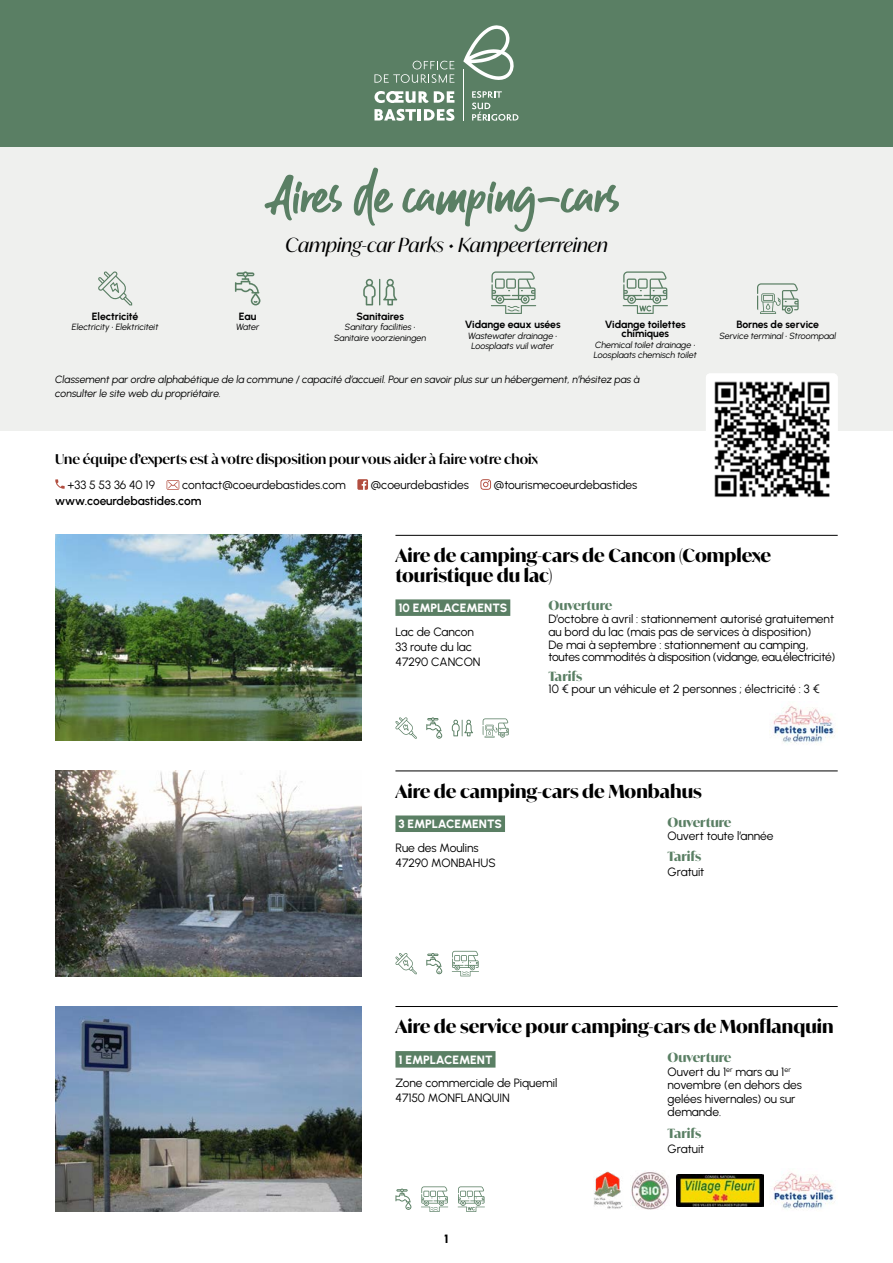
<style>
.page{position:relative;width:893px;height:1263px;background:#fff}
.page>*{position:absolute;margin:0;border:0;box-sizing:border-box;transform-origin:0 0}
.t1{font:52.5px "Guthen Bloots Basic";color:#5a7f64}
.t2{font:italic 19.5px "Ivy Mode";color:#000}
.t3{font:700 18px/19.5px "Ivy Mode";color:#000}
.t4{font:600 13.5px "Ivy Mode";color:#000}
.t5{font:700 12.75px "Ivy Mode";color:#5a7f64}
.t6{font:12px/15px "Urbanist";letter-spacing:-.005em;color:#000}
.t7{font:800 12px "Urbanist";letter-spacing:-.015em;color:#fff}
.t8{font:600 12px "Urbanist";letter-spacing:-.01em;color:#000}
.t9{font:900 12px "Urbanist";color:#000}
.t10{font:italic 10.5px/13.5px "Urbanist";letter-spacing:-.005em;color:#000}
.t11{font:700 10.5px/9px "Urbanist";letter-spacing:-.01em;color:#000;text-align:center}
.t12{font:italic 9px/10.5px "Urbanist";letter-spacing:-.005em;color:#000;text-align:center}
</style>
<div class="page">
<div style="left:0;top:146px;width:893px;height:284px;background:#eff0ee"></div>
<div style="left:0;top:0;width:893px;height:146px;background:#5a7f64"></div>
<img style="left:55px;top:535px;width:306px;height:206px">
<div style="left:395px;top:599px;width:115px;height:17px;background:#5a7f64"></div>
<hr style="left:395px;top:535px;width:443px;height:1px;background:#000">
<svg style="left:452px;top:720px;width:21px;height:16px"></svg>
<svg style="left:395px;top:717px;width:22px;height:22px"></svg>
<svg style="left:426px;top:717px;width:16px;height:22px"></svg>
<svg style="left:483px;top:718px;width:26px;height:20px"></svg>
<img style="left:773px;top:706px;width:62px;height:38px">
<svg style="left:363px;top:279px;width:34px;height:26px"></svg>
<svg style="left:98px;top:271px;width:34px;height:34px"></svg>
<svg style="left:235px;top:271px;width:25px;height:34px"></svg>
<svg style="left:491px;top:271px;width:45px;height:43px"></svg>
<svg style="left:623px;top:271px;width:45px;height:43px"></svg>
<svg style="left:757px;top:283px;width:42px;height:31px"></svg>
<img style="left:706px;top:373px;width:132px;height:124px">
<svg style="left:55px;top:479px;width:10px;height:10px"></svg>
<svg style="left:167px;top:480px;width:12px;height:10px"></svg>
<svg style="left:357px;top:479px;width:11px;height:11px"></svg>
<svg style="left:480px;top:479px;width:11px;height:11px"></svg>
<svg style="left:472px;top:91px;width:46px;height:30px"></svg>
<svg style="left:463px;top:25px;width:51px;height:55px"></svg>
<hr style="left:463px;top:69px;width:1px;height:52px;background:#fff">
<svg style="left:374px;top:61px;width:80px;height:22px"></svg>
<svg style="left:374px;top:109px;width:80px;height:12px"></svg>
<svg style="left:374px;top:91px;width:80px;height:12px"></svg>
<img style="left:55px;top:770px;width:306px;height:206px">
<div style="left:395px;top:815px;width:110px;height:17px;background:#5a7f64"></div>
<hr style="left:395px;top:771px;width:443px;height:1px;background:#000">
<svg style="left:395px;top:953px;width:22px;height:21px"></svg>
<svg style="left:426px;top:953px;width:16px;height:21px"></svg>
<svg style="left:452px;top:951px;width:27px;height:25px"></svg>
<img style="left:55px;top:1006px;width:306px;height:206px">
<div style="left:395px;top:1051px;width:100px;height:16px;background:#5a7f64"></div>
<hr style="left:395px;top:1006px;width:443px;height:1px;background:#000">
<svg style="left:395px;top:1188px;width:16px;height:22px"></svg>
<svg style="left:421px;top:1186px;width:27px;height:26px"></svg>
<img style="left:773px;top:1173px;width:61px;height:37px">
<img style="left:676px;top:1174px;width:87px;height:32px">
<img style="left:631px;top:1172px;width:38px;height:38px">
<img style="left:594px;top:1171px;width:29px;height:38px">
<svg style="left:458px;top:1186px;width:27px;height:26px"></svg>
<p class="t11" style="left:92px;top:311px;width:48px">Electricité</p>
<p class="t12" style="left:72px;top:322px;width:88px">Electricity • Elektriciteit</p>
<h1 class="t1" style="left:274px;top:162px;width:346px">Aires de camping-cars</h1>
<h2 class="t2" style="left:285px;top:232px;width:324px">Camping-car Parks • Kampeerterreinen</h2>
<p class="t11" style="left:239px;top:311px;width:19px">Eau</p>
<p class="t12" style="left:236px;top:322px;width:25px">Water</p>
<p class="t11" style="left:356px;top:311px;width:49px">Sanitaires</p>
<p class="t12" style="left:334px;top:322px;width:94px">Sanitary facilities •<br>Sanitaire voorzieningen</p>
<p class="t11" style="left:605px;top:320px;width:82px">Vidange toilettes chimiques</p>
<p class="t12" style="left:594px;top:339px;width:104px;text-align:left">Chemical toilet drainage •<br>Loosplaats chemisch toilet</p>
<p class="t11" style="left:465px;top:320px;width:97px">Vidange eaux usées</p>
<p class="t12" style="left:468px;top:330px;width:90px">Wastewater drainage •<br>Loosplaats vuil water</p>
<p class="t10" style="left:55px;top:373px;width:586px">Classement par ordre alphabétique de la commune / capacité d’accueil. Pour en savoir plus sur un hébergement, n’hésitez pas à consulter le site web du propriétaire.</p>
<p class="t4" style="left:55px;top:450px;width:484px">Une équipe d’experts est à votre disposition pour vous aider à faire votre choix</p>
<p class="t6" style="left:68px;top:477px;width:89px">+33 5 53 36 40 19</p>
<p class="t6" style="left:182px;top:477px;width:165px">contact@coeurdebastides.com</p>
<p class="t6" style="left:371px;top:477px;width:99px">@coeurdebastides</p>
<p class="t6" style="left:494px;top:477px;width:145px">@tourismecoeurdebastides</p>
<p class="t8" style="left:55px;top:493px;width:148px">www.coeurdebastides.com</p>
<p class="t11" style="left:736px;top:320px;width:84px">Bornes de service</p>
<p class="t12" style="left:719px;top:330px;width:118px">Service terminal • Stroompaal</p>
<h3 class="t3" style="left:395px;top:545px;width:377px">Aire de camping-cars de Cancon (Complexe touristique du lac)</h3>
<p class="t7" style="left:398px;top:600px;width:111px">10 EMPLACEMENTS</p>
<p class="t6" style="left:395px;top:624px;width:87px">Lac de Cancon<br>33 route du lac<br>47290 CANCON</p>
<p class="t5" style="left:549px;top:597px;width:65px">Ouverture</p>
<p class="t6" style="left:549px;top:612px;width:288px;line-height:12.8px">D’octobre à avril : stationnement autorisé gratuitement au bord du lac (mais pas de services à disposition)<br>De mai à septembre : stationnement au camping, toutes commodités à disposition (vidange, eau,électricité)</p>
<p class="t5" style="left:549px;top:667px;width:35px">Tarifs</p>
<p class="t6" style="left:549px;top:681px;width:273px">10 € pour un véhicule et 2 personnes ; électricité : 3 €</p>
<h3 class="t3" style="left:395px;top:781px;width:308px">Aire de camping-cars de Monbahus</h3>
<p class="t7" style="left:398px;top:816px;width:105px">3 EMPLACEMENTS</p>
<p class="t6" style="left:395px;top:840px;width:102px">Rue des Moulins<br>47290 MONBAHUS</p>
<p class="t5" style="left:668px;top:813px;width:65px">Ouverture</p>
<p class="t6" style="left:668px;top:828px;width:107px">Ouvert toute l’année</p>
<p class="t5" style="left:668px;top:848px;width:35px">Tarifs</p>
<p class="t6" style="left:668px;top:864px;width:38px">Gratuit</p>
<h3 class="t3" style="left:395px;top:1017px;width:440px">Aire de service pour camping-cars de Monflanquin</h3>
<p class="t7" style="left:398px;top:1052px;width:96px">1 EMPLACEMENT</p>
<p class="t6" style="left:395px;top:1075px;width:163px">Zone commerciale de Piquemil<br>47150 MONFLANQUIN</p>
<p class="t5" style="left:668px;top:1049px;width:65px">Ouverture</p>
<p class="t6" style="left:668px;top:1064px;width:136px;line-height:13.5px">Ouvert du 1<sup>er</sup> mars au 1<sup>er </sup>novembre (en dehors des gelées hivernales) ou sur demande.</p>
<p class="t5" style="left:668px;top:1124px;width:35px">Tarifs</p>
<p class="t6" style="left:668px;top:1140px;width:38px">Gratuit</p>
<p class="t9" style="left:444px;top:1231px;width:6px">1</p>
</div>
